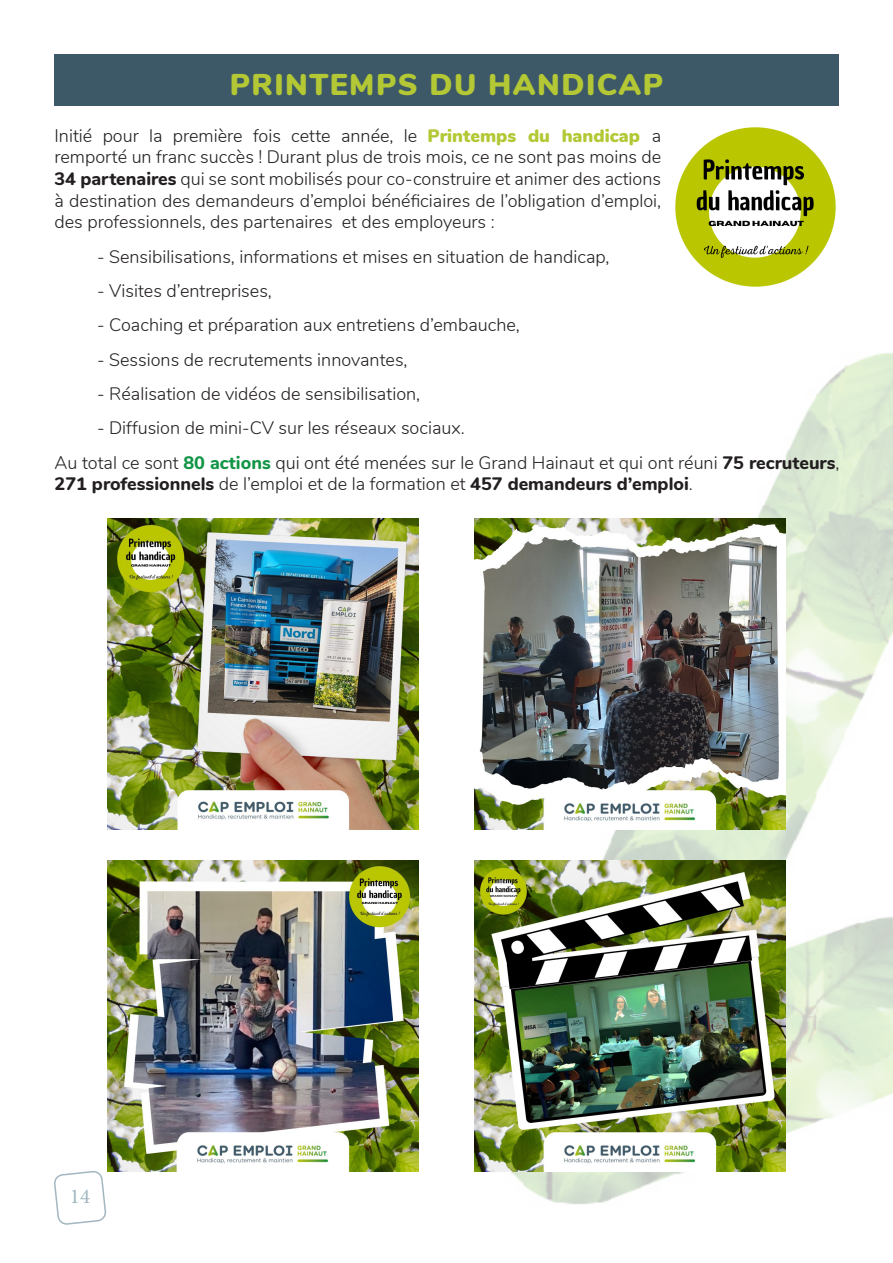
<style>
.page{position:relative;width:893px;height:1263px;background:#fff}
.page>*{position:absolute;margin:0;border:0;box-sizing:border-box;transform-origin:0 0}
.t1{font:900 30px "Nunito";letter-spacing:.05em;color:#b3c834}
.t2{font:21px "Minion Pro";color:#a2b7c0}
.t3{font:300 18px/21.6px "Nunito";color:#231f20;text-align:justify}
.s1{font-weight:900;color:#b3c834}
.s2{font-weight:800}
.s3{font-weight:800;color:#129546}
</style>
<div class="page">
<img style="left:481px;top:353px;width:412px;height:851px">
<svg style="left:54px;top:1171px;width:52px;height:53px"></svg>
<div style="left:54px;top:54px;width:785px;height:51px;background:#3d5967"></div>
<img style="left:675px;top:127px;width:161px;height:160px">
<img style="left:108px;top:518px;width:311px;height:311px">
<img style="left:108px;top:861px;width:311px;height:311px">
<img style="left:474px;top:518px;width:311px;height:311px">
<img style="left:474px;top:861px;width:311px;height:311px">
<p class="t1" style="left:230px;top:62px;width:435px">PRINTEMPS DU HANDICAP</p>
<p class="t3" style="left:55px;top:124px;width:608px">Initié pour la première fois cette année, le <span class="s1">Printemps du handicap</span> a remporté un franc succès ! Durant plus de trois mois, ce ne sont pas moins de <span class="s2">34 partenaires</span> qui se sont mobilisés pour co-construire et animer des actions à destination des demandeurs d’emploi bénéficiaires de l’obligation d’emploi, des professionnels, des partenaires et des employeurs :</p>
<p class="t3" style="left:97px;top:245px;width:514px">- Sensibilisations, informations et mises en situation de handicap,</p>
<p class="t3" style="left:97px;top:279px;width:176px">- Visites d’entreprises,</p>
<p class="t3" style="left:97px;top:313px;width:424px">- Coaching et préparation aux entretiens d’embauche,</p>
<p class="t3" style="left:97px;top:348px;width:312px">- Sessions de recrutements innovantes,</p>
<p class="t3" style="left:97px;top:382px;width:325px">- Réalisation de vidéos de sensibilisation,</p>
<p class="t3" style="left:97px;top:416px;width:369px">- Diffusion de mini-CV sur les réseaux sociaux.</p>
<p class="t3" style="left:55px;top:451px;width:786px">Au total ce sont <span class="s3">80 actions</span> qui ont été menées sur le Grand Hainaut et qui ont réuni <span class="s2">75 recruteurs</span>,<br><span class="s2">271 professionnels</span> de l’emploi et de la formation et <span class="s2">457 demandeurs d’emploi</span>.</p>
<p class="t2" style="left:70px;top:1182px;width:22px">14</p>
</div>
